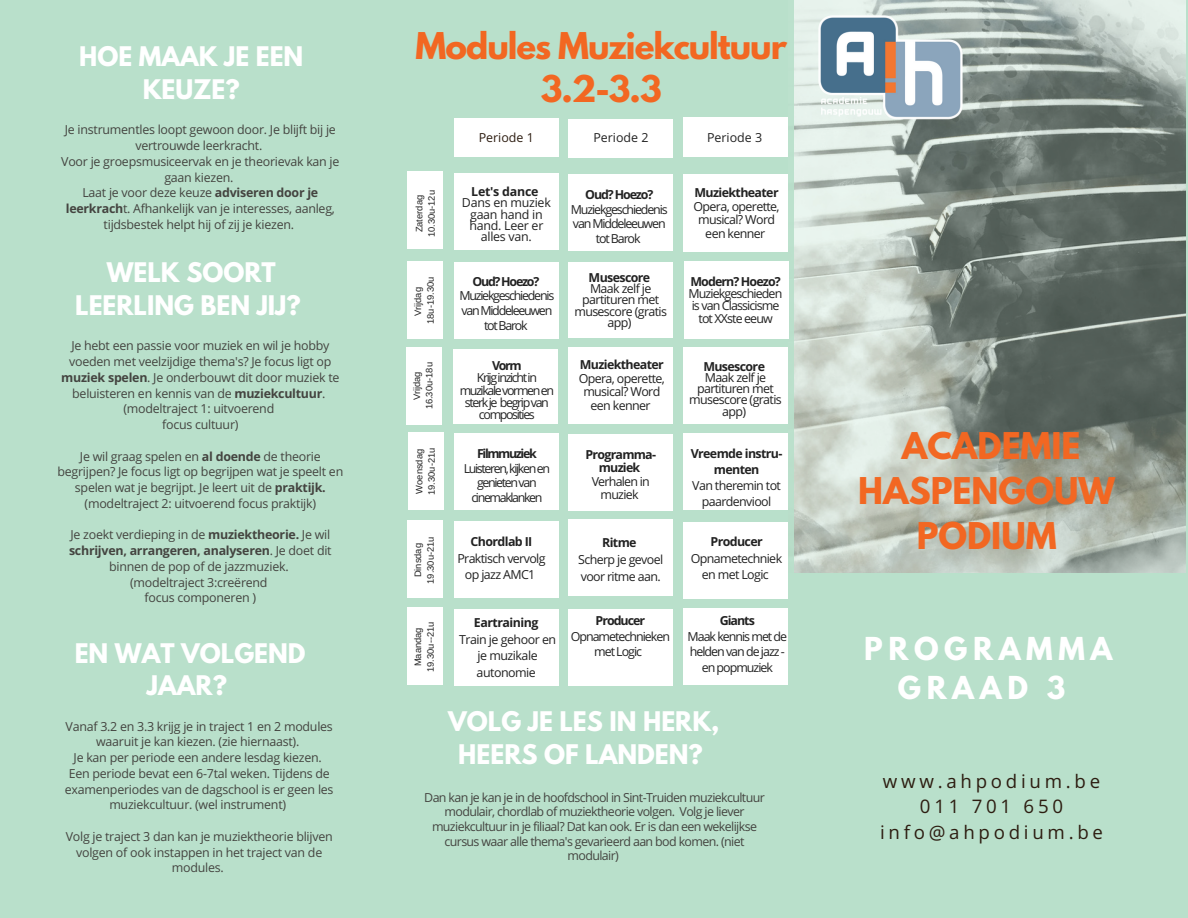
<style>
.page{position:relative;width:1188px;height:918px;background:#b9e0cb}
.page>*{position:absolute;margin:0;border:0;box-sizing:border-box;transform-origin:0 0}
.t1{font:700 32.7px/42.8px "League Spartan";letter-spacing:-.03em;color:#f26722;text-align:center}
.t2{font:700 32.7px/45px "League Spartan";color:#f26722;text-align:center}
.t3{font:700 28.05px/38.2px "League Spartan";letter-spacing:.2em;color:#fff;text-align:center}
.t4{font:700 24px/32.7px "League Spartan";color:#fff;text-align:center}
.t5{font:18.75px/25.8px "Open Sans";letter-spacing:.2em;color:#2d1d11;text-align:center}
.t6{font:12.45px/15.8px "Open Sans";letter-spacing:-.02em;color:#444440;text-align:center}
.t7{font:12.45px/11.2px "Open Sans";letter-spacing:-.05em;color:#222;text-align:center}
.t8{font:12.45px/14.7px "Open Sans";letter-spacing:-.05em;color:#444440;text-align:center}
.t9{font:700 12.45px/13.5px "Open Sans";letter-spacing:-.05em;color:#222;text-align:center}
.t10{font:12.45px/12.3px "Open Sans";letter-spacing:-.11em;color:#222;text-align:center}
.t11{font:12.45px/15.8px "Open Sans";letter-spacing:-.08em;color:#222;text-align:center}
.t12{font:12.45px/12.3px "Open Sans";letter-spacing:-.07em;color:#222;text-align:center}
.t13{font:12.45px/11.2px "Open Sans";letter-spacing:-.02em;color:#222;text-align:center}
.t14{font:12.45px/14.7px "Open Sans";letter-spacing:-.1em;color:#222;text-align:center}
.t15{font:12.45px/14.7px "Open Sans";letter-spacing:-.09em;color:#222;text-align:center}
.t16{font:12.45px "Open Sans";color:#222}
.t17{font:700 12.45px "Open Sans";letter-spacing:-.07em;color:#222}
.t18{font:700 12.45px "Open Sans";letter-spacing:-.02em;color:#222}
.t19{font:700 12.45px "Open Sans";letter-spacing:-.1em;color:#222}
.t20{font:700 12.45px "Open Sans";letter-spacing:-.11em;color:#222}
.t21{font:700 12.45px "Open Sans";letter-spacing:-.09em;color:#222}
.t22{font:12.45px "Open Sans";color:#2d1d11}
.t23{font:700 12.45px "Open Sans";letter-spacing:-.08em;color:#222}
.t24{font:9.3px/12.3px "Arimo";color:#222;text-align:center}
.s1{font-weight:700}
</style>
<div class="page">
<img style="left:794px;top:0;width:392px;height:573px">
<img style="left:813px;top:12px;width:155px;height:113px">
<div style="left:455px;top:118px;width:104px;height:38px;background:#fff"></div>
<div style="left:568px;top:174px;width:105px;height:77px;background:#fff"></div>
<div style="left:455px;top:521px;width:104px;height:76px;background:#fff"></div>
<div style="left:455px;top:610px;width:104px;height:76px;background:#fff"></div>
<div style="left:455px;top:173px;width:104px;height:77px;background:#fff"></div>
<div style="left:455px;top:262px;width:104px;height:77px;background:#fff"></div>
<div style="left:453px;top:350px;width:105px;height:74px;background:#fff"></div>
<div style="left:455px;top:433px;width:104px;height:77px;background:#fff"></div>
<div style="left:568px;top:262px;width:105px;height:75px;background:#fff"></div>
<div style="left:683px;top:348px;width:104px;height:76px;background:#fff"></div>
<div style="left:568px;top:119px;width:105px;height:39px;background:#fff"></div>
<div style="left:683px;top:117px;width:104px;height:39px;background:#fff"></div>
<div style="left:683px;top:174px;width:104px;height:78px;background:#fff"></div>
<div style="left:684px;top:261px;width:105px;height:78px;background:#fff"></div>
<div style="left:568px;top:348px;width:105px;height:76px;background:#fff"></div>
<div style="left:568px;top:434px;width:105px;height:77px;background:#fff"></div>
<div style="left:568px;top:520px;width:105px;height:76px;background:#fff"></div>
<div style="left:568px;top:610px;width:105px;height:76px;background:#fff"></div>
<div style="left:683px;top:433px;width:104px;height:77px;background:#fff"></div>
<div style="left:683px;top:522px;width:104px;height:77px;background:#fff"></div>
<div style="left:683px;top:609px;width:104px;height:76px;background:#fff"></div>
<div style="left:407px;top:172px;width:36px;height:77px;background:#fff"></div>
<div style="left:407px;top:262px;width:36px;height:77px;background:#fff"></div>
<div style="left:406px;top:347px;width:36px;height:78px;background:#fff"></div>
<div style="left:408px;top:433px;width:36px;height:77px;background:#fff"></div>
<div style="left:407px;top:520px;width:36px;height:78px;background:#fff"></div>
<div style="left:407px;top:607px;width:36px;height:78px;background:#fff"></div>
<h1 class="t1" style="left:416px;top:29px;width:373px">Modules Muziekcultuur<br>3.2-3.3</h1>
<p class="t22" style="left:479px;top:128px;width:57px">Periode 1</p>
<p class="t16" style="left:593px;top:128px;width:57px">Periode 2</p>
<p class="t16" style="left:707px;top:128px;width:57px">Periode 3</p>
<h3 class="t4" style="left:79px;top:43px;width:226px">HOE MAAK JE EEN<br>KEUZE?</h3>
<p class="t6" style="left:61px;top:122px;width:280px">Je instrumentles loopt gewoon door. Je blijft bij je vertrouwde leerkracht.<br>Voor je groepsmusiceervak en je theorievak kan je gaan kiezen.<br>Laat je voor deze keuze <span class="s1">adviseren door je leerkrach</span>t. Afhankelijk van je interesses, aanleg, tijdsbestek helpt hij of zij je kiezen.</p>
<h3 class="t4" style="left:75px;top:259px;width:227px">WELK SOORT<br>LEERLING BEN JIJ?</h3>
<p class="t6" style="left:61px;top:338px;width:280px">Je hebt een passie voor muziek en wil je hobby voeden met veelzijdige thema's? Je focus ligt op <span class="s1">muziek spelen</span>. Je onderbouwt dit door muziek te beluisteren en kennis van de <span class="s1">muziekcultuur</span>. (modeltraject 1: uitvoerend<br>focus cultuur)</p>
<p class="t6" style="left:57px;top:448px;width:287px">Je wil graag spelen en <span class="s1">al doende</span> de theorie begrijpen? Je focus ligt op begrijpen wat je speelt en spelen wat je begrijpt. Je leert uit de <span class="s1">praktijk. </span>(modeltraject 2: uitvoerend focus praktijk)</p>
<p class="t6" style="left:69px;top:527px;width:264px">Je zoekt verdieping in de <span class="s1">muziektheorie.</span> Je wil <span class="s1">schrijven, arrangeren, analyseren</span>. Je doet dit binnen de pop of de jazzmuziek.<br>(modeltraject 3:creërend<br>focus componeren )</p>
<p class="t9" style="left:471px;top:534px;width:63px">Chordlab II</p>
<p class="t18" style="left:471px;top:183px;width:69px">Let's dance</p>
<p class="t13" style="left:462px;top:197px;width:90px">Dans en muziek gaan hand in hand. Leer er alles van.</p>
<p class="t19" style="left:472px;top:273px;width:68px">Oud? Hoezo?</p>
<p class="t14" style="left:459px;top:288px;width:96px">Muziekgeschiedenis van Middeleeuwen tot Barok</p>
<p class="t9" style="left:492px;top:358px;width:31px">Vorm</p>
<p class="t10" style="left:460px;top:371px;width:96px">Krijginzichtin muzikalevormenen sterkje begripvan composities</p>
<p class="t20" style="left:477px;top:445px;width:61px">Filmmuziek</p>
<p class="t10" style="left:464px;top:460px;width:88px;line-height:14.7px">Luisteren,kijkenen genietenvan cinemaklanken</p>
<p class="t9" style="left:695px;top:186px;width:86px">Muziektheater</p>
<p class="t7" style="left:694px;top:199px;width:88px;line-height:13.5px">Opera, operette, musical? Word een kenner</p>
<p class="t21" style="left:585px;top:186px;width:70px">Oud? Hoezo?</p>
<p class="t15" style="left:571px;top:202px;width:98px">Muziekgeschiedenis van Middeleeuwen tot Barok</p>
<p class="t24" style="left:413px;top:237px;width:49px;rotate:-90deg">Zaterdag<br>10.30u-12u</p>
<p class="t9" style="left:589px;top:270px;width:63px">Musescore</p>
<p class="t7" style="left:574px;top:283px;width:94px">Maak zelfje partituren met musescore (gratis app)</p>
<p class="t17" style="left:690px;top:272px;width:92px">Modern? Hoezo?</p>
<p class="t12" style="left:688px;top:287px;width:95px">Muziekgeschieden is van Classicisme tot XXste eeuw</p>
<p class="t24" style="left:412px;top:324px;width:49px;rotate:-90deg">Vrijdag<br>18u-19.30u</p>
<p class="t24" style="left:411px;top:409px;width:49px;rotate:-90deg">Vrijdag<br>16.30u-18u</p>
<p class="t24" style="left:413px;top:495px;width:49px;text-align:left;rotate:-90deg">Woensdag<br>19.30u-21u</p>
<p class="t9" style="left:580px;top:358px;width:86px">Muziektheater</p>
<p class="t7" style="left:579px;top:371px;width:88px;line-height:13.5px">Opera, operette, musical? Word een kenner</p>
<p class="t9" style="left:703px;top:359px;width:63px">Musescore</p>
<p class="t7" style="left:689px;top:371px;width:94px">Maak zelfje partituren met musescore (gratis app)</p>
<p class="t9" style="left:691px;top:446px;width:93px;line-height:15.8px">Vreemde instru&shy;menten</p>
<p class="t7" style="left:692px;top:477px;width:90px;line-height:15.8px">Van theremin tot paardenviool</p>
<p class="t9" style="left:586px;top:447px;width:72px">Programma&shy;muziek</p>
<p class="t7" style="left:592px;top:474px;width:60px;line-height:13.5px">Verhalen in muziek</p>
<p class="t9" style="left:711px;top:534px;width:54px">Producer</p>
<p class="t7" style="left:691px;top:549px;width:93px;line-height:16.8px">Opnametechniek en met Logic</p>
<p class="t9" style="left:602px;top:535px;width:36px">Ritme</p>
<p class="t7" style="left:578px;top:550px;width:86px;line-height:16.8px;text-align:left">Scherp je gevoel voor ritme aan.</p>
<p class="t24" style="left:412px;top:584px;width:49px;rotate:-90deg">Dinsdag<br>19.30u-21u</p>
<p class="t24" style="left:412px;top:672px;width:52px;rotate:-90deg">Maandag<br>19.30u--21u</p>
<p class="t7" style="left:457px;top:549px;width:90px;line-height:16.8px">Praktisch vervolg op jazz AMC1</p>
<p class="t23" style="left:596px;top:612px;width:51px">Producer</p>
<p class="t11" style="left:571px;top:628px;width:101px">Opnametechnieken met Logic</p>
<p class="t9" style="left:720px;top:613px;width:37px">Giants</p>
<p class="t11" style="left:688px;top:628px;width:101px">Maak kennis met de helden van de jazz - en popmuziek</p>
<p class="t9" style="left:474px;top:615px;width:66px">Eartraining</p>
<p class="t7" style="left:459px;top:630px;width:99px;line-height:16.8px">Train je gehoor en je muzikale autonomie</p>
<h3 class="t4" style="left:75px;top:640px;width:232px">EN WAT VOLGEND<br>JAAR?</h3>
<p class="t6" style="left:65px;top:718px;width:270px">Vanaf 3.2 en 3.3 krijg je in traject 1 en 2 modules waaruit je kan kiezen. (zie hiernaast).<br>Je kan per periode een andere lesdag kiezen.<br>Een periode bevat een 6-7tal weken. Tijdens de examenperiodes van de dagschool is er geen les muziekcultuur. (wel instrument)</p>
<p class="t6" style="left:66px;top:828px;width:269px">Volg je traject 3 dan kan je muziektheorie blijven volgen of ook instappen in het traject van de modules.</p>
<h3 class="t4" style="left:448px;top:708px;width:273px">VOLG JE LES IN HERK,<br>HEERS OF LANDEN?</h3>
<p class="t8" style="left:424px;top:790px;width:342px">Dan kan je kan je in de hoofdschool in Sint-Truiden muziekcultuur modulair, chordlab of muziektheorie volgen. Volg je liever muziekcultuur in je filiaal? Dat kan ook. Er is dan een wekelijkse cursus waar alle thema's gevarieerd aan bod komen. (niet modulair)</p>
<h1 class="t2" style="left:858px;top:428px;width:258px">ACADEMIE<br>HASPENGOUW<br>PODIUM</h1>
<h2 class="t3" style="left:864px;top:634px;width:250px">PROGRAMMA<br>GRAAD 3</h2>
<h3 class="t5" style="left:880px;top:767px;width:225px">www.ahpodium.be<br>011 701 650 info@ahpodium.be</h3>
</div>
